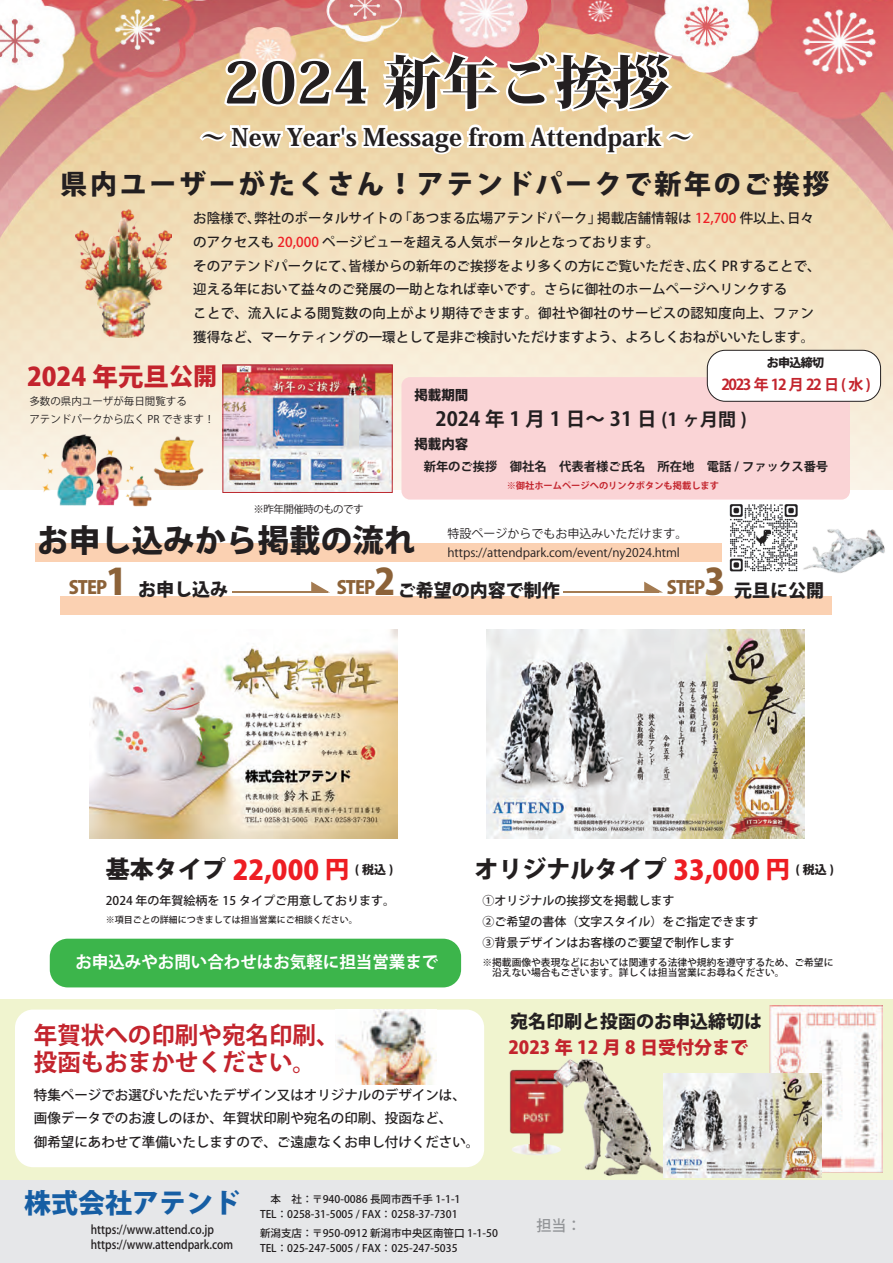
<style>
.page{position:relative;width:893px;height:1263px;background:#fff}
.page>*{position:absolute;margin:0;border:0;box-sizing:border-box;transform-origin:0 0}
.t1{font:800 57px "Koz Min Pro";color:#231f20}
.t2{font:800 31.5px "Koz Go Pro";color:#231f20}
.t3{font:800 27px "Koz Go Pro";letter-spacing:.1em;color:#231f20}
.t4{font:800 27px "Koz Go Pro";color:#ee1d23}
.t5{font:800 27px "Koz Go Pro";color:#165ea4}
.t6{font:800 25.5px "Koz Go Pro";color:#c3242d}
.t7{font:800 24px "Koz Min Pro";color:#231f20}
.t8{font:700 24px/27px "Koz Go Pro";color:#c3242d}
.t9{font:800 24px "Koz Go Pro";color:#231f20}
.t10{font:700 19.5px "Koz Go Pro";letter-spacing:.25em;color:#231f20}
.t11{font:800 18px "Koz Go Pro";color:#231f20}
.t12{font:800 18px "Koz Go Pro";color:#c3242d}
.t13{font:800 18px "Koz Go Pro";letter-spacing:-.05em;color:#8c6238}
.t14{font:700 16.5px "Koz Go Pro";color:#fff}
.t15{font:700 15px "Koz Go Pro";letter-spacing:.025em;color:#c3242d}
.t16{font:500 15px "Koz Go Pro";color:#939598}
.t17{font:500 13.5px/23.7px "Koz Go Pro";color:#231f20}
.t18{font:800 13.5px "Koz Go Pro";color:#231f20}
.t19{font:700 12.3px "Koz Go Pro";color:#231f20}
.t20{font:500 12px/21px "Koz Go Pro";color:#231f20}
.t21{font:12px "Koz Go Pro";color:#231f20}
.t22{font:500 12px/15px "Koz Go Pro";color:#231f20;scale:.89 1}
.t23{font:800 12px "Koz Go Pro";letter-spacing:-.05em;color:#231f20}
.t24{font:500 10.5px/15px "Koz Go Pro";color:#231f20}
.t25{font:10.5px/18.3px "Koz Go Pro";color:#231f20}
.t26{font:10.5px "Koz Go Pro";letter-spacing:-.05em;color:#231f20}
.t27{font:500 9.75px/10.5px "Koz Go Pro";color:#231f20}
.t28{font:700 9.3px "Koz Go Pro";color:#c3242d}
.t29{font:500 9px "Koz Go Pro";color:#231f20}
.s1{color:#ee2026}
.s2{font-size:24px}
.s3{font-size:18px}
.s4{color:#8c6238}
.s5{font-size:36px;color:#8c6238}
.s6{font-size:36px}
.s7{font-size:24px;color:#231f20}
.s8{font-size:27px;color:#ee1d23}
.s9{color:#ee1d23}
</style>
<div class="page">
<img style="left:0;top:0;width:893px;height:489px">
<div style="left:60px;top:596px;width:772px;height:18px;background:#fbd1b2"></div>
<div style="left:35px;top:543px;width:687px;height:18px;background:#fbd1b2"></div>
<div style="left:50px;top:939px;width:411px;height:48px;background:#3cb54b;border-radius:18px"></div>
<div style="left:0;top:999px;width:893px;height:182px;background:#f0f4cf"></div>
<div style="left:401px;top:377px;width:449px;height:123px;background:#fad4d6;border-radius:9px"></div>
<div style="left:0;top:1181px;width:893px;height:82px;background:#e6e7e9"></div>
<img style="left:136px;top:474px;width:16px;height:33px">
<div style="left:15px;top:1009px;width:469px;height:158px;background:#fff;border-radius:18px"></div>
<svg style="left:197px;top:27px;width:500px;height:269px;background:#f0daba"></svg>
<img style="left:76px;top:210px;width:95px;height:127px">
<hr style="left:232px;top:591px;width:96px;height:1px;background:#a47b51">
<svg style="left:311px;top:582px;width:18px;height:10px"></svg>
<hr style="left:563px;top:591px;width:96px;height:1px;background:#a47b51">
<svg style="left:644px;top:582px;width:18px;height:10px"></svg>
<img style="left:470px;top:1069px;width:74px;height:98px">
<img style="left:544px;top:1059px;width:193px;height:122px">
<img style="left:117px;top:452px;width:19px;height:55px">
<img style="left:148px;top:431px;width:60px;height:60px">
<img style="left:38px;top:430px;width:79px;height:76px">
<img style="left:776px;top:493px;width:109px;height:80px">
<img style="left:336px;top:1009px;width:101px;height:76px">
<img style="left:89px;top:629px;width:309px;height:209px">
<img style="left:486px;top:629px;width:319px;height:209px">
<img style="left:670px;top:1005px;width:212px;height:168px">
<img style="left:664px;top:1074px;width:158px;height:103px">
<div style="left:707px;top:350px;width:173px;height:51px;background:#fff;border-radius:18px"></div>
<div style="left:707px;top:350px;width:174px;height:51px;border:1px solid #231f20;border-radius:18px"></div>
<img style="left:730px;top:503px;width:67px;height:69px">
<img style="left:224px;top:367px;width:167px;height:124px">
<div style="left:222px;top:365px;width:171px;height:128px;border:1px solid #bc272d"></div>
<h1 class="t1" style="left:224px;top:40px;width:447px">2024 新年ご挨拶</h1>
<h3 class="t7" style="left:201px;top:119px;width:492px">～ New Year's Message from Attendpark ～</h3>
<h3 class="t3" style="left:60px;top:166px;width:771px">県内ユーザーがたくさん！アテンドパークで新年のご挨拶</h3>
<p class="t17" style="left:193px;top:207px;width:629px">お陰様で、弊社のポータルサイトの「あつまる広場アテンドパーク」掲載店舗情報は <span class="s1">12,700</span> 件以上、日々のアクセスも <span class="s1">20,000</span> ページビューを超える人気ポータルとなっております。<br>そのアテンドパークにて、皆様からの新年のご挨拶をより多くの方にご覧いただき、広く PR することで、迎える年において益々のご発展の一助となれば幸いです。さらに御社のホームページへリンクする<br>ことで、流入による閲覧数の向上がより期待できます。御社や御社のサービスの認知度向上、ファン獲得など、マーケティングの一環として是非ご検討いただけますよう、よろしくおねがいいたします。</p>
<h3 class="t6" style="left:27px;top:359px;width:192px">2024 年元旦<span class="s2">公開</span></h3>
<p class="t25" style="left:29px;top:392px;width:187px">多数の県内ユーザが毎日閲覧する<br>アテンドパークから広く PR できます！</p>
<p class="t26" style="left:254px;top:502px;width:112px">※昨年開催時のものです</p>
<p class="t23" style="left:767px;top:355px;width:59px">お申込締切</p>
<p class="t15" style="left:722px;top:375px;width:151px">2023年12月22日(水)</p>
<p class="t18" style="left:414px;top:386px;width:55px">掲載期間</p>
<h3 class="t10" style="left:436px;top:407px;width:312px">2024年1月1日～31日<span class="s3">(1ヶ月間)</span></h3>
<p class="t18" style="left:414px;top:436px;width:55px">掲載内容</p>
<p class="t19" style="left:424px;top:459px;width:406px">新年のご挨拶　御社名　代表者様ご氏名　所在地　電話 / ファックス番号</p>
<p class="t28" style="left:507px;top:480px;width:214px">※御社ホームページへのリンクボタンも掲載します</p>
<h2 class="t2" style="left:37px;top:520px;width:380px">お申し込みから掲載の流れ</h2>
<p class="t21" style="left:447px;top:525px;width:241px">特設ページからでもお申込みいただけます。</p>
<p class="t21" style="left:447px;top:545px;width:234px">https://attendpark.com/event/ny2024.html</p>
<h3 class="t11" style="left:69px;top:578px;width:161px"><span class="s4">STEP</span><span class="s5">1</span> お申し込み</h3>
<h3 class="t13" style="left:337px;top:576px;width:60px">STEP<span class="s6">2</span></h3>
<h3 class="t11" style="left:398px;top:579px;width:199px">ご希望の内容で制作　　</h3>
<h3 class="t13" style="left:667px;top:576px;width:60px">STEP<span class="s6">3</span></h3>
<h3 class="t11" style="left:734px;top:579px;width:127px">元旦に公開　　</h3>
<h3 class="t4" style="left:106px;top:852px;width:289px"><span class="s7">基本タイプ</span> 22,000 <span class="s2">円</span> <sup>(</sup> <sup>税込</sup> <sup>)</sup></h3>
<h3 class="t9" style="left:475px;top:854px;width:361px">オリジナルタイプ <span class="s8">33,000</span> <span class="s9">円</span> <sup>(</sup> <sup>税込</sup> <sup>)</sup></h3>
<p class="t20" style="left:106px;top:890px;width:291px">2024 年の年賀絵柄を 15 タイプご用意しております。</p>
<p class="t29" style="left:106px;top:914px;width:253px">※項目ごとの詳細につきましては担当営業にご相談ください。</p>
<p class="t14" style="left:75px;top:951px;width:365px">お申込みやお問い合わせはお気軽に担当営業まで</p>
<p class="t20" style="left:482px;top:890px;width:277px">①オリジナルの挨拶文を掲載します<br>②ご希望の書体（文字スタイル）をご指定できます<br>③背景デザインはお客様のご要望で制作します</p>
<p class="t27" style="left:482px;top:957px;width:352px">※掲載画像や表現などにおいては関連する法律や規約を遵守するため、ご希望に　沿えない場合もございます。詳しくは担当営業にお尋ねください。</p>
<h3 class="t8" style="left:34px;top:1023px;width:307px">年賀状への印刷や宛名印刷、投函もおまかせください。</h3>
<p class="t17" style="left:34px;top:1083px;width:447px">特集ページでお選びいただいたデザイン又はオリジナルのデザインは、画像データでのお渡しのほか、年賀状印刷や宛名の印刷、投函など、<br>御希望にあわせて準備いたしますので、ご遠慮なくお申し付けください。</p>
<h3 class="t11" style="left:510px;top:1009px;width:253px">宛名印刷と投函のお申込締切は</h3>
<h3 class="t12" style="left:508px;top:1036px;width:241px">2023 年 12 月 8 日受付分まで</h3>
<h3 class="t5" style="left:24px;top:1186px;width:217px">株式会社アテンド</h3>
<p class="t22" style="left:91px;top:1223px;width:162px">https://www.attend.co.jp https://www.attendpark.com</p>
<p class="t24" style="left:260px;top:1192px;width:202px">　本　社： 〒940-0086 長岡市西千手 1-1-1<br>TEL：0258-31-5005 / FAX：0258-37-7301</p>
<p class="t24" style="left:260px;top:1226px;width:239px">新潟支店： 〒950-0912 新潟市中央区南笹口 1-1-50<br>TEL：025-247-5005 / FAX：025-247-5035</p>
<p class="t16" style="left:537px;top:1216px;width:46px">担当：</p>
</div>
